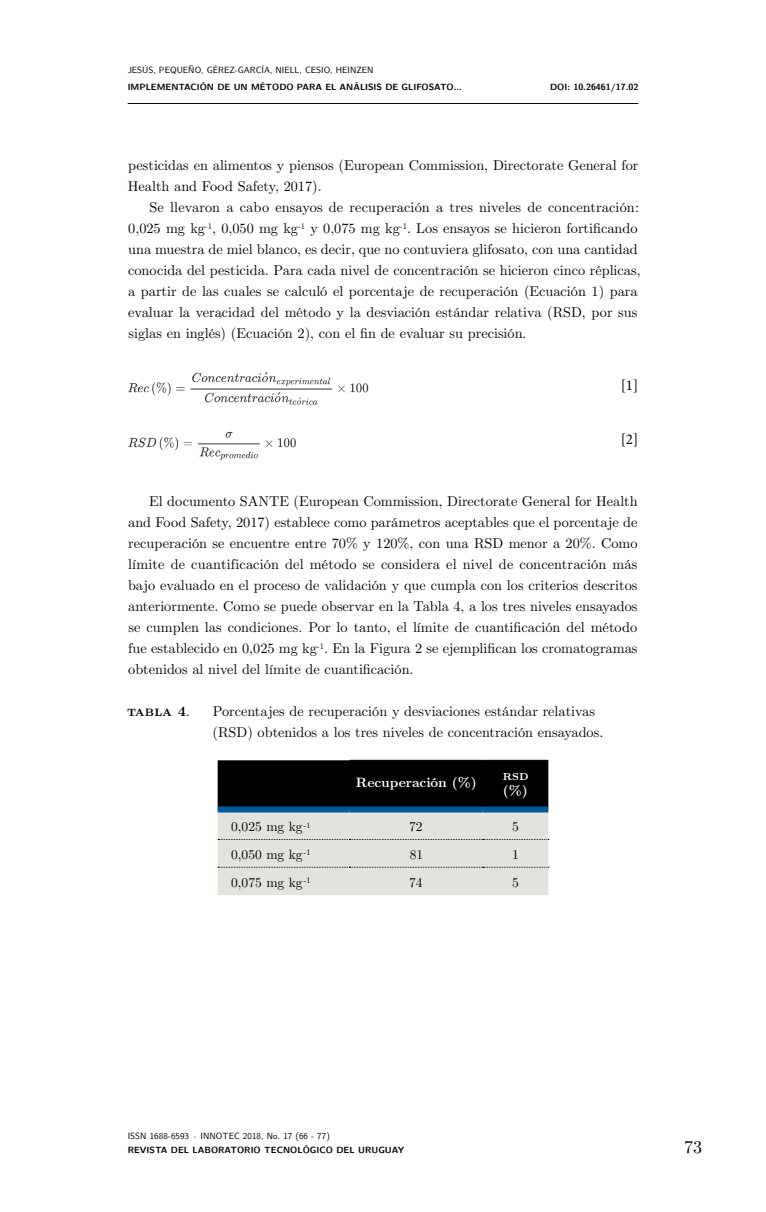
<style>
.page{position:relative;width:766px;height:1212px;background:#fff}
.page>*{position:absolute;margin:0;border:0;box-sizing:border-box;transform-origin:0 0}
.t1{font:18px "CMU Serif";color:#000}
._00_COMENTARIOS{font:15px "Minion Pro";color:#000}
._02_TEXTO_NORMAL{font:14.25px/21px "CMU Serif";color:#000}
._17_CUADRO_TÍTULO{font:14.25px/21px "CMU Serif";color:#000}
._01_TEXTO_PRIMER{font:14.25px/21px "CMU Serif";color:#000}
._17_CUADRO_TÍTULO-2{font:700 14.25px "CMU Serif";color:#000}
._18_CUADRO_TEXTO{font:13.5px "CMU Serif";color:#000}
._18_CUADRO_CABEZALES{font:700 13.5px/15px "CMU Serif";color:#fff}
.t2{font:700 9px "CMU Sans Serif";color:#000}
.t3{font:9px "CMU Sans Serif";color:#000}
.s1{font-weight:400}
</style>
<div class="page">
<hr style="left:128px;top:103px;width:510px;height:1px;background:#000">
<img style="left:128px;top:372px;width:241px;height:33px">
<img style="left:128px;top:431px;width:168px;height:30px">
<svg style="left:217px;top:760px;width:331px;height:135px;background:#90908d"></svg>
<hr style="left:349px;top:760px;width:133px;height:1px;background:#000">
<hr style="left:482px;top:760px;width:66px;height:1px;background:#000">
<div style="left:217px;top:806px;width:132px;height:6px;background:#005a9a"></div>
<div style="left:349px;top:806px;width:133px;height:6px;background:#005a9a"></div>
<div style="left:482px;top:806px;width:66px;height:6px;background:#005a9a"></div>
<p class="t3" style="left:128px;top:62px;width:247px">JESÚS, PEQUEÑO, GÉREZ-GARCÍA, NIELL, CESIO, HEINZEN</p>
<p class="t2" style="left:128px;top:79px;width:336px">IMPLEMENTACIÓN DE UN MÉTODO PARA EL ANÁLISIS DE GLIFOSATO...</p>
<p class="t2" style="left:550px;top:79px;width:90px">DOI: 10.26461/17.02</p>
<p class="_01_TEXTO_PRIMER" style="left:128px;top:154px;width:512px">pesticidas en alimentos y piensos (European Commission, Directorate General for<br>Health and Food Safety, 2017).</p>
<p class="_02_TEXTO_NORMAL" style="left:128px;top:196px;width:514px;text-indent:21px">Se llevaron a cabo ensayos de recuperación a tres niveles de concentración:<br>0,025 mg kg<sup>-1</sup>, 0,050 mg kg<sup>-1</sup> y 0,075 mg kg<sup>-1</sup>. Los ensayos se hicieron fortificando una muestra de miel blanco, es decir, que no contuviera glifosato, con una cantidad conocida del pesticida. Para cada nivel de concentración se hicieron cinco réplicas, a partir de las cuales se calculó el porcentaje de recuperación (Ecuación 1) para evaluar la veracidad del método y la desviación estándar relativa (RSD, por sus siglas en inglés) (Ecuación 2), con el fin de evaluar su precisión.</p>
<p class="_00_COMENTARIOS" style="left:620px;top:376px;width:19px">[1]</p>
<p class="_00_COMENTARIOS" style="left:620px;top:429px;width:19px">[2]</p>
<p class="_02_TEXTO_NORMAL" style="left:128px;top:490px;width:511px;text-align:justify;text-indent:21px">El documento SANTE (European Commission, Directorate General for Health and Food Safety, 2017) establece como parámetros aceptables que el porcentaje de recuperación se encuentre entre 70% y 120%, con una RSD menor a 20%. Como límite de cuantificación del método se considera el nivel de concentración más bajo evaluado en el proceso de validación y que cumpla con los criterios descritos anteriormente. Como se puede observar en la Tabla 4, a los tres niveles ensayados se cumplen las condiciones. Por lo tanto, el límite de cuantificación del método fue establecido en 0,025 mg kg<sup>-1</sup>. En la Figura 2 se ejemplifican los cromatogramas obtenidos al nivel del límite de cuantificación.</p>
<p class="_17_CUADRO_TÍTULO-2" style="left:127px;top:700px;width:64px">Tabla 4<span class="s1">.</span></p>
<p class="_17_CUADRO_TÍTULO" style="left:212px;top:700px;width:392px">Porcentajes de recuperación y desviaciones estándar relativas (RSD) obtenidos a los tres niveles de concentración ensayados.</p>
<p class="_18_CUADRO_CABEZALES" style="left:355px;top:775px;width:122px">Recuperación (%)</p>
<p class="_18_CUADRO_CABEZALES" style="left:502px;top:767px;width:26px">RSD (%)</p>
<p class="_18_CUADRO_TEXTO" style="left:231px;top:816px;width:81px">0,025 mg kg<sup>-1</sup></p>
<p class="_18_CUADRO_TEXTO" style="left:409px;top:816px;width:15px">72</p>
<p class="_18_CUADRO_TEXTO" style="left:512px;top:816px;width:8px">5</p>
<p class="_18_CUADRO_TEXTO" style="left:231px;top:844px;width:81px">0,050 mg kg<sup>-1</sup></p>
<p class="_18_CUADRO_TEXTO" style="left:409px;top:844px;width:15px">81</p>
<p class="_18_CUADRO_TEXTO" style="left:512px;top:844px;width:8px">1</p>
<p class="_18_CUADRO_TEXTO" style="left:231px;top:872px;width:81px">0,075 mg kg<sup>-1</sup></p>
<p class="_18_CUADRO_TEXTO" style="left:409px;top:872px;width:15px">74</p>
<p class="_18_CUADRO_TEXTO" style="left:512px;top:872px;width:8px">5</p>
<p class="t3" style="left:128px;top:1128px;width:204px">ISSN 1688-6593 · INNOTEC 2018, No. 17 (66 - 77)</p>
<p class="t2" style="left:128px;top:1142px;width:278px">REVISTA DEL LABORATORIO TECNOLÓGICO DEL URUGUAY</p>
<p class="t1" style="left:683px;top:1133px;width:20px">73</p>
</div>
